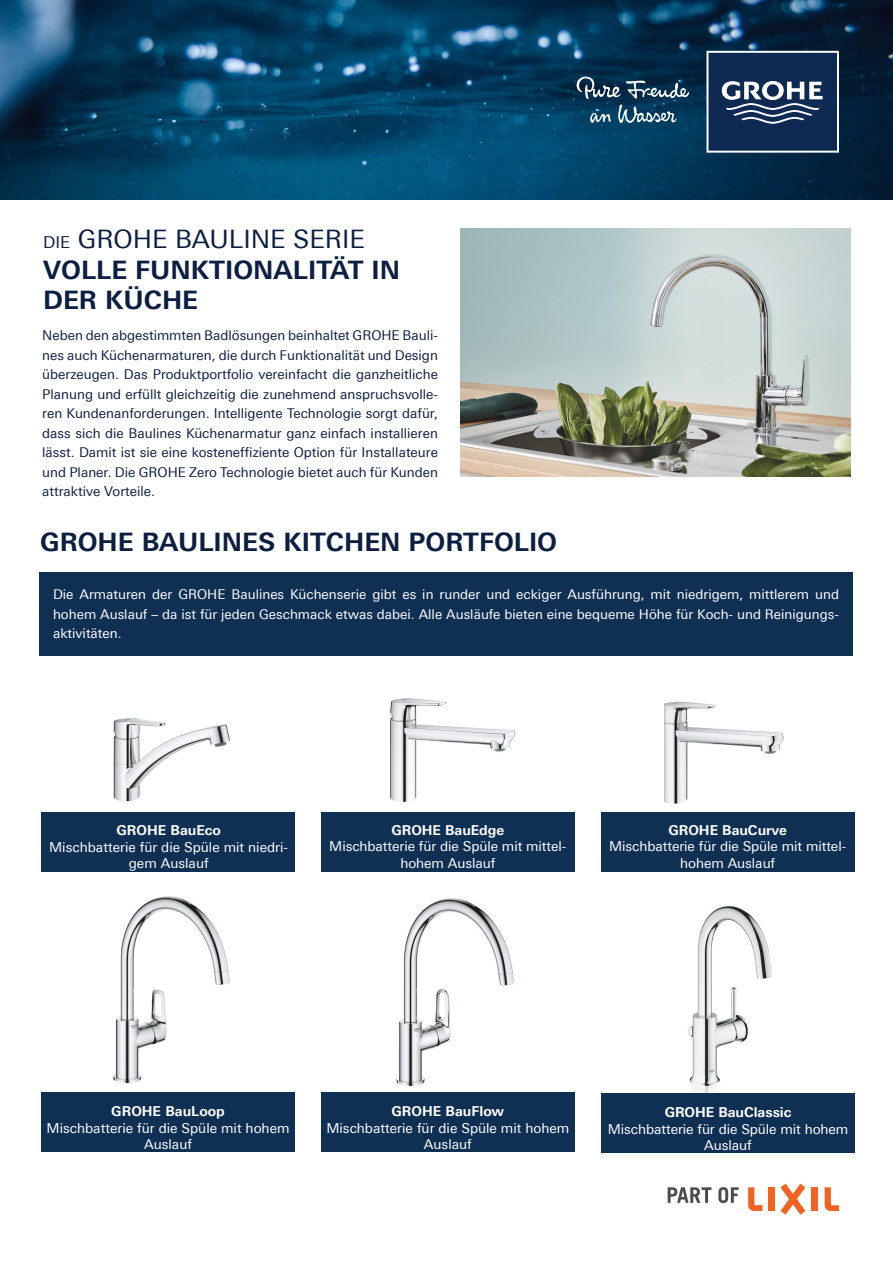
<style>
.page{position:relative;width:893px;height:1263px;background:#fff}
.page>*{position:absolute;margin:0;border:0;box-sizing:border-box;transform-origin:0 0}
.t1{font:700 25.5px/30.6px "Univers Next Pro";color:#0d1f41}
.t2{font:25.5px "Univers Next Pro";color:#0d1f41}
.t3{font:13.65px/16.5px "Univers Next Pro";letter-spacing:-.005em;color:#fff;text-align:center}
.t4{font:700 13.65px "Univers Next Pro";letter-spacing:-.005em;color:#fff}
.t5{font:13.5px/19.5px "Univers Next Pro";color:#0d1f41;text-align:justify}
.t6{font:13.5px/19.5px "Univers Next Pro";color:#fff;text-align:justify}
.s1{font-size:16.5px}
</style>
<div class="page">
<img style="left:688px;top:906px;width:84px;height:187px">
<img style="left:664px;top:701px;width:120px;height:103px">
<img style="left:113px;top:718px;width:117px;height:84px">
<img style="left:390px;top:698px;width:126px;height:104px">
<img style="left:396px;top:898px;width:118px;height:189px">
<img style="left:113px;top:896px;width:117px;height:188px">
<div style="left:39px;top:572px;width:814px;height:84px;background:#0f2f53"></div>
<svg style="left:748px;top:1187px;width:14px;height:24px"></svg>
<svg style="left:825px;top:1187px;width:14px;height:24px"></svg>
<div style="left:769px;top:1187px;width:6px;height:24px;background:#f26221"></div>
<div style="left:811px;top:1187px;width:6px;height:24px;background:#f26221"></div>
<svg style="left:780px;top:1184px;width:25px;height:30px"></svg>
<svg style="left:668px;top:1187px;width:43px;height:16px"></svg>
<svg style="left:718px;top:1187px;width:21px;height:16px"></svg>
<img style="left:0;top:0;width:893px;height:200px">
<svg style="left:706px;top:51px;width:133px;height:102px;background:#364c6e"></svg>
<svg style="left:577px;top:77px;width:112px;height:46px;background:#2f5771"></svg>
<div style="left:41px;top:812px;width:254px;height:60px;background:#0f2f53"></div>
<div style="left:41px;top:1092px;width:254px;height:60px;background:#0f2f53"></div>
<div style="left:321px;top:812px;width:253px;height:60px;background:#0f2f53"></div>
<div style="left:321px;top:1092px;width:253px;height:60px;background:#0f2f53"></div>
<div style="left:601px;top:812px;width:253px;height:60px;background:#0f2f53"></div>
<div style="left:601px;top:1093px;width:253px;height:60px;background:#0f2f53"></div>
<img style="left:461px;top:229px;width:389px;height:248px">
<p class="t2" style="left:43px;top:225px;width:323px"><span class="s1">DIE</span> GROHE BAULINE SERIE</p>
<p class="t1" style="left:43px;top:254px;width:358px">VOLLE FUNKTIONALITÄT IN<br>DER KÜCHE</p>
<p class="t5" style="left:42px;top:326px;width:397px">Neben den abgestimmten Badlösungen beinhaltet GROHE Bauli&shy;nes auch Küchenarmaturen, die durch Funktionalität und Design überzeugen. Das Produktportfolio vereinfacht die ganzheitliche Planung und erfüllt gleichzeitig die zunehmend anspruchsvolle&shy;ren Kundenanforderungen. Intelligente Technologie sorgt dafür, dass sich die Baulines Küchenarmatur ganz einfach installieren lässt. Damit ist sie eine kosteneffiziente Option für Installateure und Planer. Die GROHE Zero Technologie bietet auch für Kunden attraktive Vorteile.</p>
<p class="t1" style="left:40px;top:527px;width:518px">GROHE BAULINES KITCHEN PORTFOLIO</p>
<p class="t6" style="left:53px;top:585px;width:787px">Die Armaturen der GROHE Baulines Küchenserie gibt es in runder und eckiger Ausführung, mit niedrigem, mittlerem und hohem Auslauf – da ist für jeden Geschmack etwas dabei. Alle Ausläufe bieten eine bequeme Höhe für Koch- und Reinigungs&shy;aktivitäten.</p>
<p class="t4" style="left:116px;top:822px;width:106px">GROHE BauEco</p>
<p class="t3" style="left:49px;top:839px;width:241px">Mischbatterie für die Spüle mit niedri&shy;gem Auslauf</p>
<p class="t4" style="left:392px;top:822px;width:114px">GROHE BauEdge</p>
<p class="t3" style="left:329px;top:838px;width:239px">Mischbatterie für die Spüle mit mittel&shy;hohem Auslauf</p>
<p class="t4" style="left:669px;top:822px;width:120px">GROHE BauCurve</p>
<p class="t3" style="left:609px;top:838px;width:239px">Mischbatterie für die Spüle mit mittel&shy;hohem Auslauf</p>
<p class="t4" style="left:111px;top:1103px;width:115px">GROHE BauLoop</p>
<p class="t3" style="left:47px;top:1119px;width:244px">Mischbatterie für die Spüle mit hohem<br>Auslauf</p>
<p class="t4" style="left:392px;top:1103px;width:114px">GROHE BauFlow</p>
<p class="t3" style="left:326px;top:1119px;width:244px">Mischbatterie für die Spüle mit hohem<br>Auslauf</p>
<p class="t4" style="left:665px;top:1104px;width:128px">GROHE BauClassic</p>
<p class="t3" style="left:608px;top:1120px;width:242px">Mischbatterie für die Spüle mit hohem<br>Auslauf</p>
</div>
